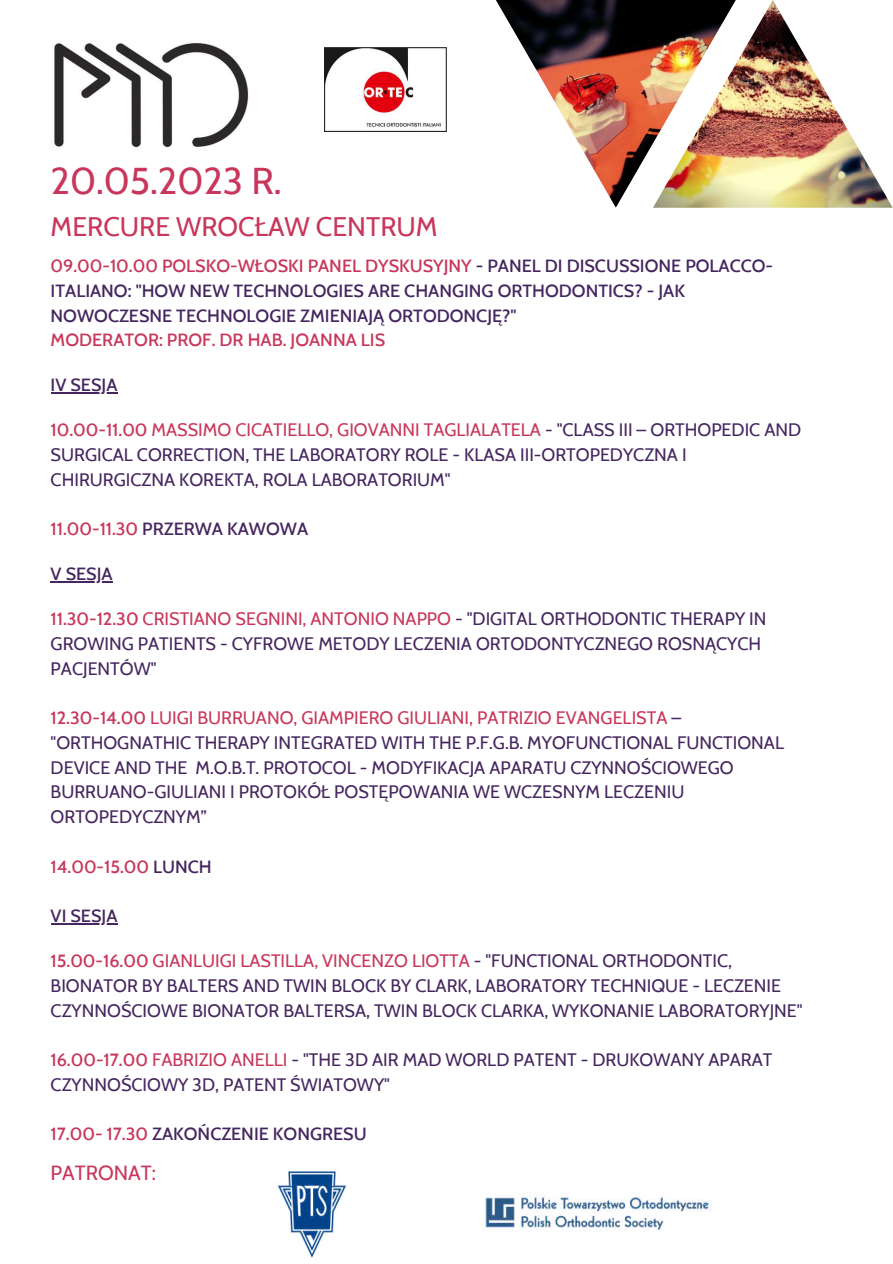
<style>
.page{position:relative;width:893px;height:1264px;background:#fff}
.page>*{position:absolute;margin:0;border:0;box-sizing:border-box;transform-origin:0 0}
.t1{font:37.2px "Cabin";color:#c8375b}
.t2{font:26.7px "Cabin";color:#c8375b}
.t3{font:20.4px "Cabin";color:#c8375b}
.t4{font:18px/24.8px "Cabin";color:#45265f}
.t5{font:500 18px/24.8px "Cabin";color:#45265f}
.t6{font:500 18px "Cabin";color:#c8375b}
.s1{color:#c8375b}
.s2{font-weight:500;color:#c8375b}
.s3{color:#45265f}
</style>
<div class="page">
<img style="left:496px;top:0;width:157px;height:208px">
<img style="left:653px;top:0;width:239px;height:208px">
<img style="left:54px;top:43px;width:271px;height:104px">
<img style="left:325px;top:47px;width:121px;height:85px">
<hr style="left:51px;top:392px;width:66px;height:1px;background:#45265f">
<hr style="left:51px;top:581px;width:62px;height:1px;background:#45265f">
<hr style="left:51px;top:923px;width:66px;height:1px;background:#45265f">
<img style="left:484px;top:1195px;width:228px;height:37px">
<img style="left:277px;top:1171px;width:70px;height:85px">
<h1 class="t1" style="left:51px;top:158px;width:232px">20.05.2023 R.</h1>
<h2 class="t2" style="left:51px;top:210px;width:388px">MERCURE WROCŁAW CENTRUM</h2>
<p class="t5" style="left:51px;top:253px;width:724px"><span class="s1">09.00-10.00 POLSKO-WŁOSKI PANEL DYSKUSYJNY</span> - PANEL DI DISCUSSIONE POLACCO-<br>ITALIANO: "HOW NEW TECHNOLOGIES ARE CHANGING ORTHODONTICS? - JAK<br>NOWOCZESNE TECHNOLOGIE ZMIENIAJĄ ORTODONCJĘ?"</p>
<p class="t6" style="left:51px;top:329px;width:336px">MODERATOR: PROF. DR HAB. JOANNA LIS</p>
<p class="t5" style="left:51px;top:372px;width:68px">IV SESJA</p>
<p class="t4" style="left:51px;top:417px;width:752px"><span class="s2">10.00-11.00</span> <span class="s1">MASSIMO CICATIELLO, GIOVANNI TAGLIALATELA</span> - "CLASS III – ORTHOPEDIC AND<br>SURGICAL CORRECTION, THE LABORATORY ROLE - KLASA III-ORTOPEDYCZNA I<br>CHIRURGICZNA KOREKTA, ROLA LABORATORIUM"</p>
<p class="t5" style="left:51px;top:516px;width:259px"><span class="s1">11.00-11.30</span> PRZERWA KAWOWA</p>
<p class="t5" style="left:51px;top:561px;width:64px">V SESJA</p>
<p class="t4" style="left:51px;top:606px;width:717px"><span class="s2">11.30-12.30</span> <span class="s1">CRISTIANO SEGNINI, ANTONIO NAPPO</span> - "DIGITAL ORTHODONTIC THERAPY IN<br>GROWING PATIENTS - CYFROWE METODY LECZENIA ORTODONTYCZNEGO ROSNĄCYCH<br>PACJENTÓW"</p>
<p class="t4" style="left:51px;top:705px;width:734px"><span class="s2">12.30-14.00</span> <span class="s1">LUIGI BURRUANO, GIAMPIERO GIULIANI, PATRIZIO EVANGELISTA</span> – "ORTHOGNATHIC THERAPY INTEGRATED WITH THE P.F.G.B. MYOFUNCTIONAL FUNCTIONAL DEVICE AND THE M.O.B.T. PROTOCOL - MODYFIKACJA APARATU CZYNNOŚCIOWEGO BURRUANO-GIULIANI I PROTOKÓŁ POSTĘPOWANIA WE WCZESNYM LECZENIU ORTOPEDYCZNYM”</p>
<p class="t6" style="left:51px;top:855px;width:163px">14.00-15.00 <span class="s3">LUNCH</span></p>
<p class="t5" style="left:51px;top:903px;width:68px">VI SESJA</p>
<p class="t4" style="left:51px;top:948px;width:753px"><span class="s2">15.00-16.00</span> <span class="s1">GIANLUIGI LASTILLA, VINCENZO LIOTTA</span> - "FUNCTIONAL ORTHODONTIC,<br>BIONATOR BY BALTERS AND TWIN BLOCK BY CLARK, LABORATORY TECHNIQUE - LECZENIE<br>CZYNNOŚCIOWE BIONATOR BALTERSA, TWIN BLOCK CLARKA, WYKONANIE LABORATORYJNE"</p>
<p class="t4" style="left:51px;top:1047px;width:723px"><span class="s2">16.00-17.00</span> <span class="s1">FABRIZIO ANELLI</span> - "THE 3D AIR MAD WORLD PATENT - DRUKOWANY APARAT<br>CZYNNOŚCIOWY 3D, PATENT ŚWIATOWY"</p>
<p class="t5" style="left:51px;top:1121px;width:317px"><span class="s1">17.00- 17.30</span> ZAKOŃCZENIE KONGRESU</p>
<p class="t3" style="left:51px;top:1160px;width:107px">PATRONAT:</p>
</div>
